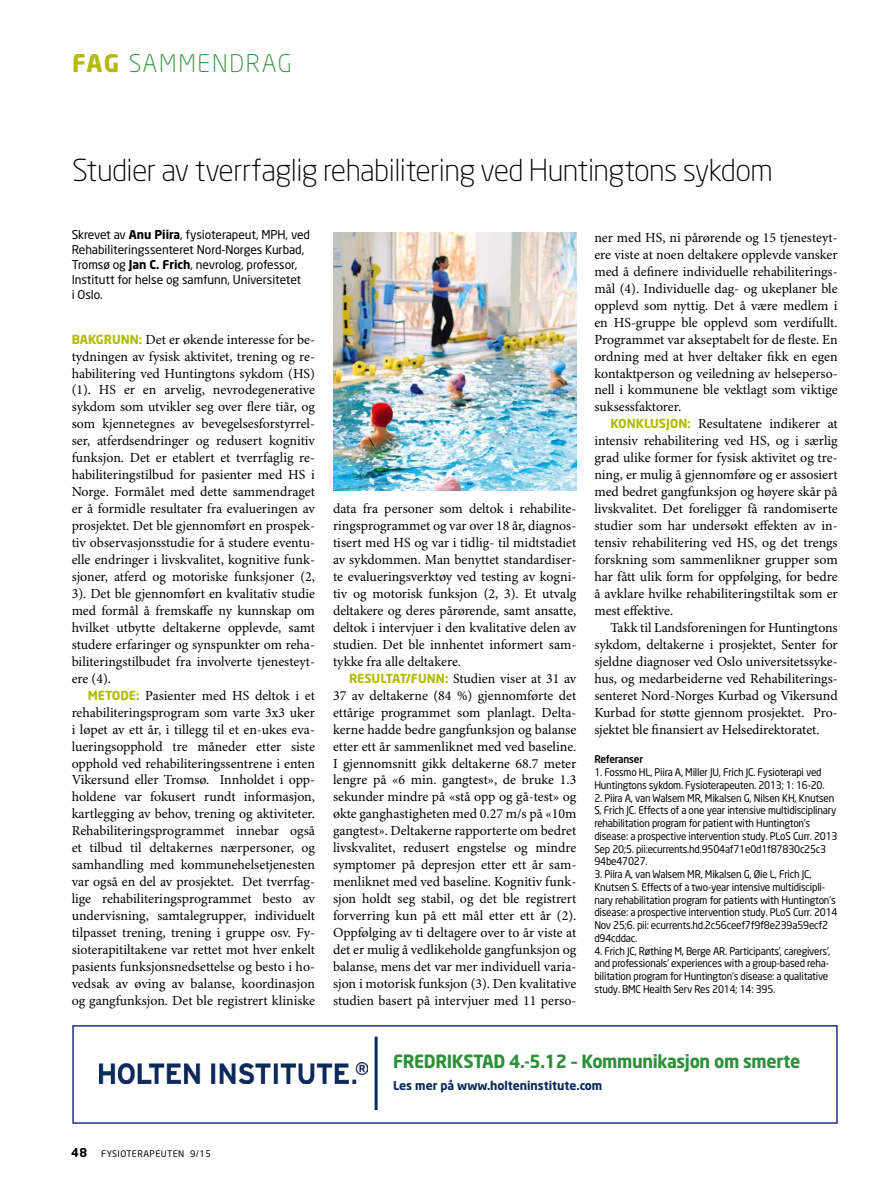
<style>
.page{position:relative;width:893px;height:1191px;background:#fff}
.page>*{position:absolute;margin:0;border:0;box-sizing:border-box;transform-origin:0 0}
.t1{font:300 30px "Neo Sans";letter-spacing:-.02em;color:#000}
.t2{font:300 24px "Neo Sans";letter-spacing:.07em;color:#2c9039}
.t3{font:700 18px "Neo Sans";letter-spacing:-.02em;color:#2c9039}
.t4{font:13.8px/17px "Minion Pro";color:#000;text-align:justify}
.t5{font:12px/15px "Neo Sans";letter-spacing:-.005em;color:#000}
.t6{font:700 12px "Neo Sans";letter-spacing:-.005em;color:#082b5c}
.t7{font:700 12px "Neo Sans";color:#000}
.t8{font:10.5px/12.8px "Neo Sans";letter-spacing:-.02em;color:#000;scale:.95 1}
.t9{font:500 10.5px "Neo Sans";letter-spacing:-.02em;color:#000;scale:.95 1}
.t10{font:9px "Neo Sans";letter-spacing:.05em;color:#000}
.s1{font-weight:700;color:#b1bc00}
.s2{font-weight:700}
.s3{font-family:"Neo Sans";font-weight:700;font-size:12.3px;color:#b1bc00}
</style>
<div class="page">
<div style="left:72px;top:1025px;width:766px;height:98px;border:2px solid #203287"></div>
<img style="left:100px;top:1062px;width:268px;height:21px">
<hr style="left:375px;top:1036px;width:3px;height:74px;background:#082c5b">
<img style="left:333px;top:233px;width:243px;height:257px">
<h2 class="t2" style="left:72px;top:49px;width:221px"><span class="s1">FAG</span> SAMMENDRAG</h2>
<h1 class="t1" style="left:72px;top:152px;width:702px">Studier av tverrfaglig rehabilitering ved Huntingtons sykdom</h1>
<p class="t5" style="left:72px;top:226px;width:240px">Skrevet av <span class="s2">Anu Piira</span>, fysioterapeut, MPH, ved Rehabiliteringssenteret Nord-Norges Kurbad, Tromsø og <span class="s2">Jan C. Frich</span>, nevrolog, professor, Institutt for helse og samfunn, Universitetet<br>i Oslo.</p>
<p class="t4" style="left:72px;top:331px;width:245px"><span class="s3">BAKGRUNN:</span> Det er økende interesse for be&shy;tydningen av fysisk aktivitet, trening og re&shy;habilitering ved Huntingtons sykdom (HS) (1). HS er en arvelig, nevrodegenerative sykdom som utvikler seg over flere tiår, og som kjennetegnes av bevegelsesforstyrrel&shy;ser, atferdsendringer og redusert kognitiv funksjon. Det er etablert et tverrfaglig re&shy;habiliteringstilbud for pasienter med HS i Norge. Formålet med dette sammendraget er å formidle resultater fra evalueringen av prosjektet. Det ble gjennomført en prospek&shy;tiv observasjonsstudie for å studere eventu&shy;elle endringer i livskvalitet, kognitive funk&shy;sjoner, atferd og motoriske funksjoner (2, 3). Det ble gjennomført en kvalitativ studie med formål å fremskaffe ny kunnskap om hvilket utbytte deltakerne opplevde, samt studere erfaringer og synspunkter om reha&shy;biliteringstilbudet fra involverte tjenesteyt&shy;ere (4).</p>
<p class="t4" style="left:72px;top:687px;width:245px;text-indent:16px"><span class="s3">METODE:</span> Pasienter med HS deltok i et rehabiliteringsprogram som varte 3x3 uker i løpet av ett år, i tillegg til et en-ukes eva&shy;lueringsopphold tre måneder etter siste opphold ved rehabiliteringssentrene i enten Vikersund eller Tromsø. Innholdet i opp&shy;holdene var fokusert rundt informasjon, kartlegging av behov, trening og aktiviteter.<br>Rehabiliteringsprogrammet innebar også et tilbud til deltakernes nærpersoner, og samhandling med kommunehelsetjenesten var også en del av prosjektet. Det tverrfag&shy;lige rehabiliteringsprogrammet besto av undervisning, samtalegrupper, individuelt tilpasset trening, trening i gruppe osv. Fy&shy;sioterapitiltakene var rettet mot hver enkelt pasients funksjonsnedsettelse og besto i ho&shy;vedsak av øving av balanse, koordinasjon og gangfunksjon. Det ble registrert kliniske</p>
<p class="t4" style="left:333px;top:501px;width:245px">data fra personer som deltok i rehabilite&shy;ringsprogrammet og var over 18 år, diagnos&shy;tisert med HS og var i tidlig- til midtstadiet av sykdommen. Man benyttet standardiser&shy;te evalueringsverktøy ved testing av kogni&shy;tiv og motorisk funksjon (2, 3). Et utvalg deltakere og deres pårørende, samt ansatte, deltok i intervjuer i den kvalitative delen av studien. Det ble innhentet informert sam&shy;tykke fra alle deltakere.</p>
<p class="t4" style="left:333px;top:670px;width:245px;text-indent:16px"><span class="s3">RESULTAT/FUNN:</span> Studien viser at 31 av 37 av deltakerne (84 %) gjennomførte det ettårige programmet som planlagt. Delta&shy;kerne hadde bedre gangfunksjon og balanse etter ett år sammenliknet med ved baseline.<br>I gjennomsnitt gikk deltakerne 68.7 meter lengre på «6 min. gangtest», de bruke 1.3 sekunder mindre på «stå opp og gå-test» og økte ganghastigheten med 0.27 m/s på «10m gangtest». Deltakerne rapporterte om bedret livskvalitet, redusert engstelse og mindre symptomer på depresjon etter ett år sam&shy;menliknet med ved baseline. Kognitiv funk&shy;sjon holdt seg stabil, og det ble registrert forverring kun på ett mål etter ett år (2).<br>Oppfølging av ti deltagere over to år viste at det er mulig å vedlikeholde gangfunksjon og balanse, mens det var mer individuell varia&shy;sjon i motorisk funksjon (3). Den kvalitative studien basert på intervjuer med 11 perso-</p>
<p class="t4" style="left:594px;top:229px;width:245px">ner med HS, ni pårørende og 15 tjenesteyt&shy;ere viste at noen deltakere opplevde vansker med å definere individuelle rehabiliterings&shy;mål (4). Individuelle dag- og ukeplaner ble opplevd som nyttig. Det å være medlem i en HS-gruppe ble opplevd som verdifullt.<br>Programmet var akseptabelt for de fleste. En ordning med at hver deltaker fikk en egen kontaktperson og veiledning av helseperso&shy;nell i kommunene ble vektlagt som viktige suksessfaktorer.</p>
<p class="t4" style="left:594px;top:416px;width:245px;text-indent:16px"><span class="s3">KONKLUSJON:</span> Resultatene indikerer at intensiv rehabilitering ved HS, og i særlig grad ulike former for fysisk aktivitet og tre&shy;ning, er mulig å gjennomføre og er assosiert med bedret gangfunksjon og høyere skår på livskvalitet. Det foreligger få randomiserte studier som har undersøkt effekten av in&shy;tensiv rehabilitering ved HS, og det trengs forskning som sammenlikner grupper som har fått ulik form for oppfølging, for bedre å avklare hvilke rehabiliteringstiltak som er mest effektive.</p>
<p class="t4" style="left:594px;top:619px;width:245px;text-indent:16px">Takk til Landsforeningen for Huntingtons sykdom, deltakerne i prosjektet, Senter for sjeldne diagnoser ved Oslo universitetssyke&shy;hus, og medarbeiderne ved Rehabiliterings&shy;senteret Nord-Norges Kurbad og Vikersund Kurbad for støtte gjennom prosjektet. Pro&shy;sjektet ble finansiert av Helsedirektoratet.</p>
<p class="t9" style="left:594px;top:753px;width:53px">Referanser</p>
<p class="t8" style="left:594px;top:765px;width:244px">1. Fossmo HL, Piira A, Miller JU, Frich JC. Fysioterapi ved<br>Huntingtons sykdom. Fysioterapeuten. 2013; 1: 16-20.</p>
<p class="t8" style="left:594px;top:791px;width:257px">2. Piira A, van Walsem MR, Mikalsen G, Nilsen KH, Knutsen S, Frich JC. Effects of a one year intensive multidisciplinary rehabilitation program for patient with Huntington’s disease: a prospective intervention study. PLoS Curr. 2013<br>Sep 20;5. pii:ecurrents.hd.9504af71e0d1f87830c25c3<br>94be47027.</p>
<p class="t8" style="left:594px;top:867px;width:257px">3. Piira A, van Walsem MR, Mikalsen G, Øie L, Frich JC, Knutsen S. Effects of a two-year intensive multidiscipli&shy;nary rehabilitation program for patients with Huntington’s disease: a prospective intervention study. PLoS Curr. 2014<br>Nov 25;6. pii: ecurrents.hd.2c56ceef7f9f8e239a59ecf2 d94cddac.</p>
<p class="t8" style="left:594px;top:944px;width:250px">4. Frich JC, Røthing M, Berge AR. Participants’, caregivers’, and professionals’ experiences with a group-based reha&shy;bilitation program for Huntington’s disease: a qualitative study. BMC Health Serv Res 2014; 14: 395.</p>
<h3 class="t3" style="left:393px;top:1049px;width:409px">FREDRIKSTAD 4.-5.12 – Kommunikasjon om smerte</h3>
<p class="t6" style="left:393px;top:1077px;width:211px">Les mer på www.holteninstitute.com</p>
<p class="t7" style="left:71px;top:1145px;width:18px">48</p>
<p class="t10" style="left:101px;top:1148px;width:111px">FYSIOTERAPEUTEN 9/15</p>
</div>
